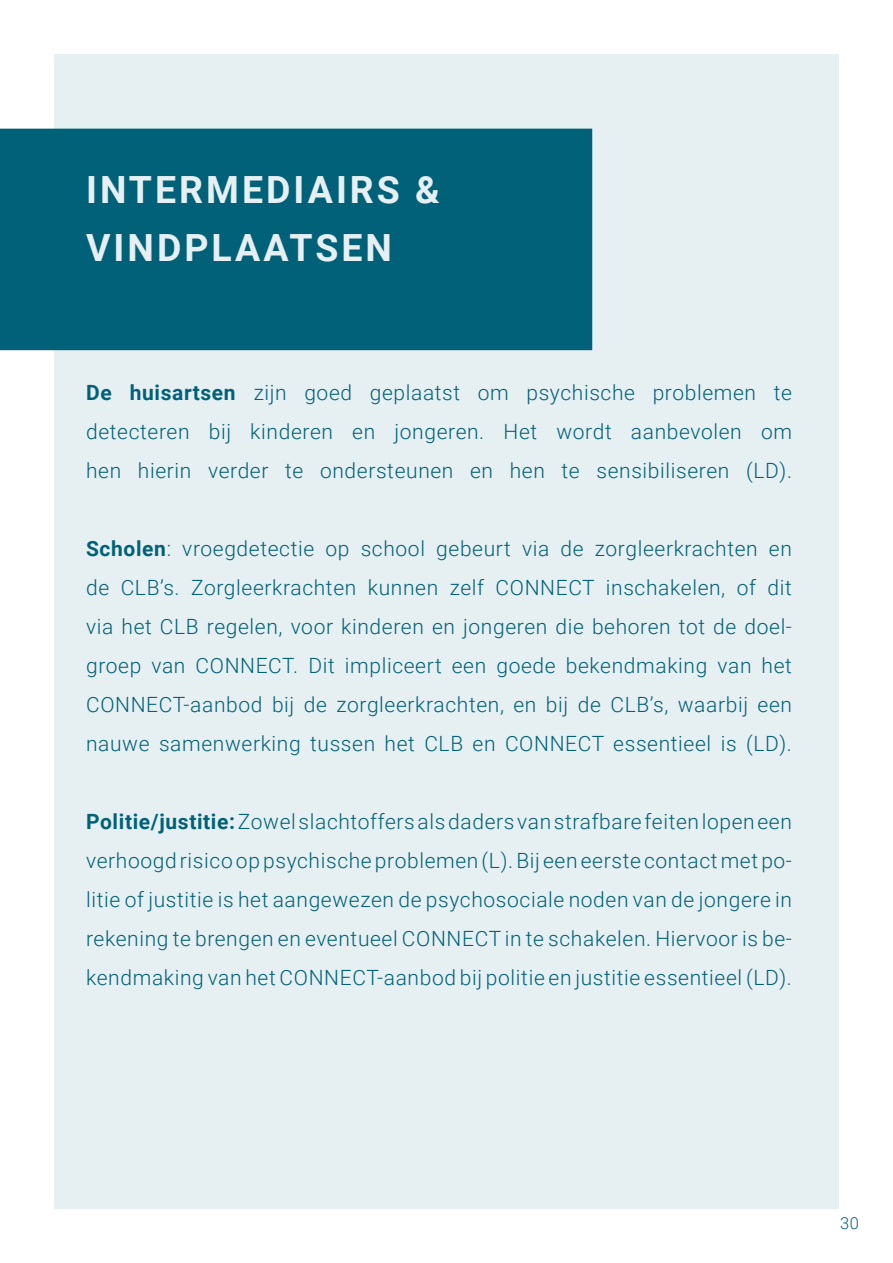
<style>
.page{position:relative;width:893px;height:1263px;background:#fff}
.page>*{position:absolute;margin:0;border:0;box-sizing:border-box;transform-origin:0 0}
.Alineastijl_4{font:700 37.5px/58.5px "Roboto";letter-spacing:.08em;color:#e6eff1}
.alinea_standaard{font:300 21px/39px "Roboto";letter-spacing:.03em;color:#006178;text-align:justify}
.t1{font:300 16.5px "Roboto";color:#006178}
.s1{font-weight:700}
</style>
<div class="page">
<div style="left:54px;top:54px;width:785px;height:1155px;background:#e6eff1"></div>
<div style="left:1px;top:129px;width:590px;height:220px;background:#006178"></div>
<div style="left:0;top:129px;width:592px;height:221px;border:2px solid #006178"></div>
<p class="Alineastijl_4" style="left:86px;top:159px;width:355px">INTERMEDIAIRS &amp;<br>VINDPLAATSEN</p>
<p class="alinea_standaard" style="left:86px;top:372px;width:707px"><span class="s1">De huisartsen</span> zijn goed geplaatst om psychische problemen te detecteren bij kinderen en jongeren. Het wordt aanbevolen om hen hierin verder te ondersteunen en hen te sensibiliseren (LD).</p>
<p class="alinea_standaard" style="left:86px;top:528px;width:707px"><span class="s1">Scholen</span>: vroegdetectie op school gebeurt via de zorgleerkrachten en de CLB’s. Zorgleerkrachten kunnen zelf CONNECT inschakelen, of dit via het CLB regelen, voor kinderen en jongeren die behoren tot de doel&shy;groep van CONNECT. Dit impliceert een goede bekendmaking van het CONNECT-aanbod bij de zorgleerkrachten, en bij de CLB’s, waarbij een nauwe samenwerking tussen het CLB en CONNECT essentieel is (LD).</p>
<p class="alinea_standaard" style="left:86px;top:801px;width:707px"><span class="s1">Politie/justitie:</span> Zowel slachtoffers als daders van strafbare feiten lopen een verhoogd risico op psychische problemen (L). Bij een eerste contact met po&shy;litie of justitie is het aangewezen de psychosociale noden van de jongere in rekening te brengen en eventueel CONNECT in te schakelen. Hiervoor is be&shy;kendmaking van het CONNECT-aanbod bij politie en justitie essentieel (LD).</p>
<p class="t1" style="left:840px;top:1211px;width:20px">30</p>
</div>
